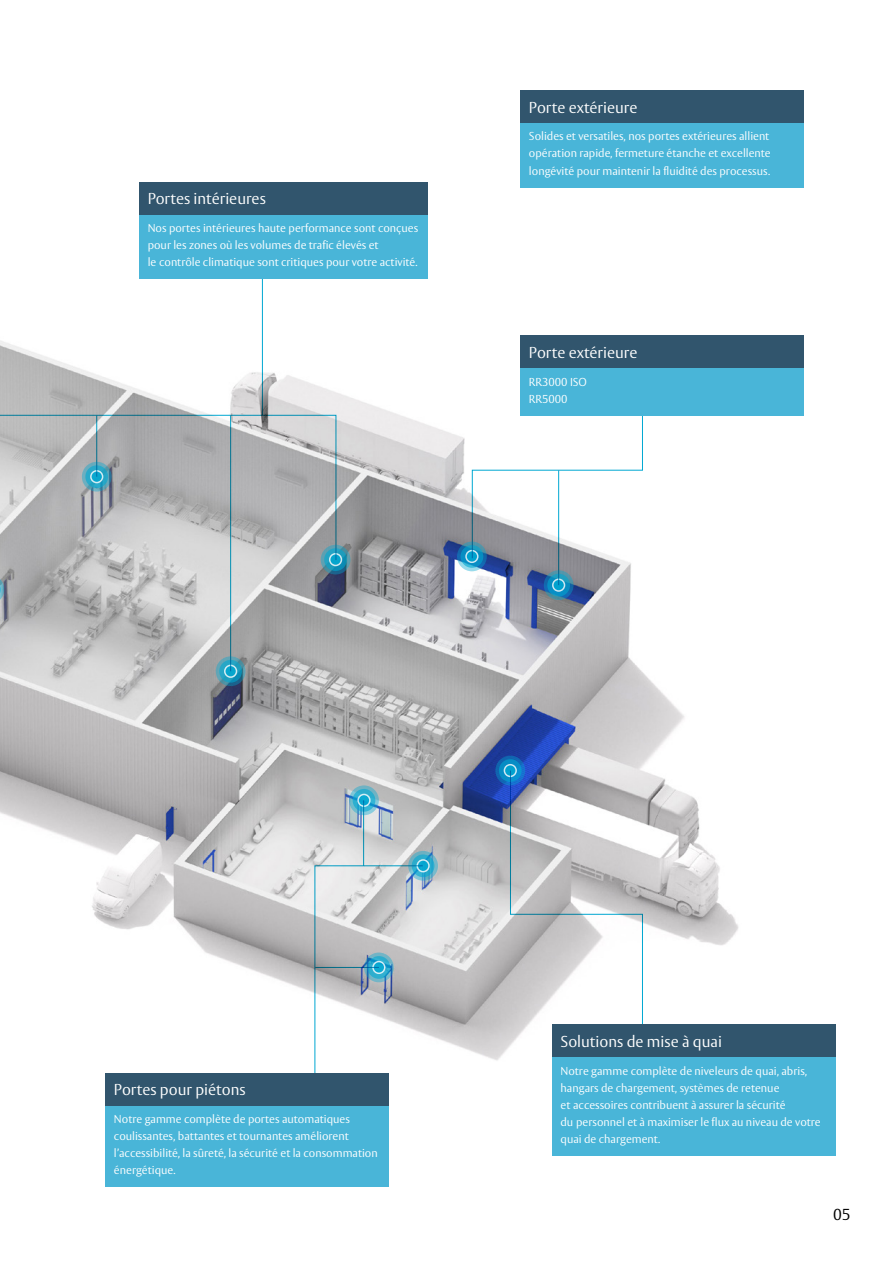
<style>
.page{position:relative;width:893px;height:1263px;background:#fff}
.page>*{position:absolute;margin:0;border:0;box-sizing:border-box;transform-origin:0 0}
.t1{font:300 15.75px "ASSA Vesta";color:#000}
.t2{font:300 15.6px "ASSA Vesta";color:#fff}
.t3{font:300 11.4px/17.1px "ASSA Vesta";color:#fff}
</style>
<div class="page">
<img style="left:0;top:267px;width:804px;height:794px">
<svg style="left:349px;top:785px;width:30px;height:30px"></svg>
<svg style="left:353px;top:789px;width:22px;height:23px"></svg>
<svg style="left:358px;top:794px;width:12px;height:12px"></svg>
<div style="left:357px;top:794px;width:14px;height:13px;border:2px solid #fff;border-radius:50%"></div>
<svg style="left:408px;top:851px;width:30px;height:30px"></svg>
<svg style="left:412px;top:854px;width:22px;height:23px"></svg>
<div style="left:417px;top:860px;width:12px;height:12px;background:#00a8d2;border-radius:50%"></div>
<div style="left:416px;top:859px;width:14px;height:13px;border:2px solid #fff;border-radius:50%"></div>
<svg style="left:364px;top:952px;width:30px;height:30px"></svg>
<svg style="left:367px;top:956px;width:23px;height:23px"></svg>
<div style="left:373px;top:961px;width:12px;height:12px;background:#0aa9d1;border-radius:50%"></div>
<div style="left:372px;top:961px;width:13px;height:13px;border:2px solid #fff;border-radius:50%"></div>
<svg style="left:0;top:590px;width:4px;height:14px"></svg>
<svg style="left:216px;top:656px;width:30px;height:30px"></svg>
<svg style="left:219px;top:660px;width:23px;height:23px"></svg>
<div style="left:225px;top:665px;width:11px;height:12px;background:#00a8d2;border-radius:50%"></div>
<div style="left:224px;top:665px;width:13px;height:13px;border:2px solid #fff;border-radius:50%"></div>
<svg style="left:321px;top:545px;width:29px;height:29px"></svg>
<svg style="left:324px;top:548px;width:23px;height:23px"></svg>
<div style="left:330px;top:554px;width:11px;height:11px;background:#00a8d2;border-radius:50%"></div>
<div style="left:329px;top:553px;width:13px;height:13px;border:2px solid #fff;border-radius:50%"></div>
<svg style="left:457px;top:541px;width:30px;height:30px"></svg>
<svg style="left:461px;top:545px;width:22px;height:23px"></svg>
<div style="left:466px;top:551px;width:12px;height:11px;background:#00a8d2;border-radius:50%"></div>
<div style="left:465px;top:550px;width:13px;height:13px;border:2px solid #fff;border-radius:50%"></div>
<svg style="left:544px;top:570px;width:30px;height:30px"></svg>
<svg style="left:547px;top:574px;width:23px;height:22px"></svg>
<div style="left:553px;top:579px;width:11px;height:12px;background:#00a8d2;border-radius:50%"></div>
<div style="left:552px;top:578px;width:13px;height:14px;border:2px solid #fff;border-radius:50%"></div>
<svg style="left:495px;top:756px;width:30px;height:29px"></svg>
<svg style="left:499px;top:759px;width:23px;height:23px"></svg>
<div style="left:504px;top:765px;width:12px;height:11px;background:#00a8d2;border-radius:50%"></div>
<div style="left:504px;top:764px;width:13px;height:13px;border:2px solid #fff;border-radius:50%"></div>
<svg style="left:472px;top:399px;width:171px;height:160px"></svg>
<svg style="left:314px;top:799px;width:50px;height:274px"></svg>
<hr style="left:364px;top:865px;width:59px;height:1px;background:#00a8d2">
<hr style="left:315px;top:967px;width:64px;height:1px;background:#00a8d2">
<svg style="left:510px;top:770px;width:133px;height:269px"></svg>
<svg style="left:0;top:267px;width:263px;height:323px"></svg>
<svg style="left:262px;top:414px;width:75px;height:147px;background:#b3b7ba"></svg>
<hr style="left:230px;top:416px;width:1px;height:255px;background:#00a8d2">
<hr style="left:96px;top:416px;width:1px;height:61px;background:#00a8d2">
<hr style="left:558px;top:471px;width:1px;height:114px;background:#00a8d2">
<div style="left:552px;top:1057px;width:284px;height:99px;background:#49b5d8"></div>
<div style="left:552px;top:1024px;width:284px;height:33px;background:#31556d"></div>
<div style="left:105px;top:1106px;width:284px;height:81px;background:#49b5d8"></div>
<div style="left:105px;top:1073px;width:284px;height:33px;background:#31556d"></div>
<div style="left:139px;top:214px;width:288px;height:65px;background:#49b5d8"></div>
<div style="left:139px;top:182px;width:288px;height:32px;background:#31556d"></div>
<div style="left:520px;top:368px;width:284px;height:47px;background:#49b5d8"></div>
<div style="left:520px;top:336px;width:284px;height:32px;background:#31556d"></div>
<div style="left:520px;top:123px;width:284px;height:64px;background:#49b5d8"></div>
<div style="left:520px;top:90px;width:284px;height:33px;background:#31556d"></div>
<p class="t2" style="left:148px;top:189px;width:120px">Portes intérieures</p>
<p class="t3" style="left:148px;top:220px;width:272px">Nos portes intérieures haute performance sont conçues pour les zones où les volumes de trafic élevés et<br>le contrôle climatique sont critiques pour votre activité.</p>
<p class="t2" style="left:529px;top:98px;width:110px">Porte extérieure</p>
<p class="t3" style="left:529px;top:128px;width:243px">Solides et versatiles, nos portes extérieures allient opération rapide, fermeture étanche et excellente longévité pour maintenir la fluidité des processus.</p>
<p class="t2" style="left:529px;top:343px;width:110px">Porte extérieure</p>
<p class="t3" style="left:529px;top:374px;width:59px">RR3000 ISO</p>
<p class="t3" style="left:529px;top:391px;width:40px">RR5000</p>
<p class="t2" style="left:114px;top:1080px;width:133px">Portes pour piétons</p>
<p class="t3" style="left:114px;top:1111px;width:265px">Notre gamme complète de portes automatiques coulissantes, battantes et tournantes améliorent l’accessibilité, la sûreté, la sécurité et la consommation énergétique.</p>
<p class="t2" style="left:560px;top:1032px;width:163px">Solutions de mise à quai</p>
<p class="t3" style="left:560px;top:1062px;width:262px">Notre gamme complète de niveleurs de quai, abris, hangars de chargement, systèmes de retenue<br>et accessoires contribuent à assurer la sécurité<br>du personnel et à maximiser le flux au niveau de votre quai de chargement.</p>
<h1 class="t1" style="left:833px;top:1205px;width:19px">05</h1>
</div>
